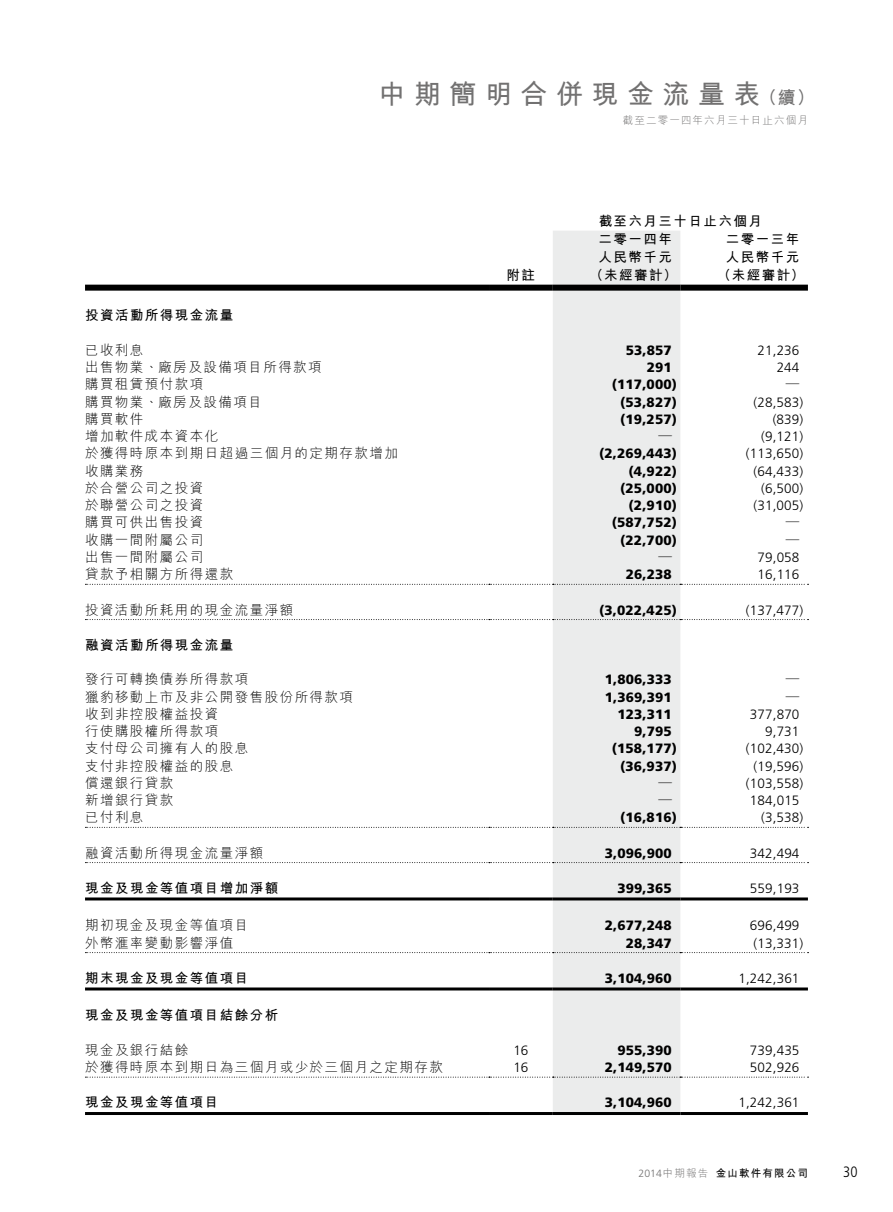
<style>
.page{position:relative;width:893px;height:1212px;background:#fff}
.page>*{position:absolute;margin:0;border:0;box-sizing:border-box;transform-origin:0 0}
.t1{font:700 27px "M Hei HK";letter-spacing:.315em;color:#727171}
.t2{font:700 18px "M Hei HK";color:#727171}
.t3{font:300 condensed 15px "Frutiger";color:#000}
.t4{font:300 13.5px "M Hei HK";letter-spacing:.11em;color:#000}
.t5{font:900 13.5px "Frutiger";letter-spacing:.01em;color:#000}
.t6{font:300 13.5px "Frutiger";letter-spacing:.01em;color:#000}
.t7{font:700 13.5px/18px "M Hei HK";letter-spacing:.11em;color:#000}
.t8{font:300 10.5px "M Hei HK";letter-spacing:.11em;color:#727171}
.t9{font:700 10.5px "M Hei HK";letter-spacing:.11em;color:#000}
.t10{font:300 10.5px "Frutiger";color:#727171}
.s1{font-family:"M Hei HK"}
</style>
<div class="page">
<div style="left:553px;top:231px;width:127px;height:881px;background:#ebecec"></div>
<div style="left:489px;top:285px;width:64px;height:6px;background:#000"></div>
<div style="left:85px;top:285px;width:404px;height:6px;background:#000"></div>
<div style="left:553px;top:285px;width:127px;height:6px;background:#000"></div>
<div style="left:680px;top:285px;width:128px;height:6px;background:#000"></div>
<svg style="left:85px;top:584px;width:723px;height:1px"></svg>
<svg style="left:85px;top:619px;width:723px;height:1px"></svg>
<svg style="left:85px;top:827px;width:723px;height:1px"></svg>
<svg style="left:85px;top:862px;width:723px;height:1px"></svg>
<hr style="left:85px;top:897px;width:404px;height:3px;background:#000">
<hr style="left:489px;top:897px;width:64px;height:3px;background:#000">
<hr style="left:553px;top:897px;width:127px;height:3px;background:#000">
<hr style="left:680px;top:897px;width:128px;height:3px;background:#000">
<svg style="left:85px;top:952px;width:723px;height:1px"></svg>
<hr style="left:85px;top:987px;width:404px;height:3px;background:#000">
<hr style="left:489px;top:987px;width:64px;height:3px;background:#000">
<hr style="left:553px;top:987px;width:127px;height:3px;background:#000">
<hr style="left:680px;top:987px;width:128px;height:3px;background:#000">
<svg style="left:85px;top:1077px;width:723px;height:1px"></svg>
<hr style="left:85px;top:1112px;width:404px;height:3px;background:#000">
<hr style="left:489px;top:1112px;width:64px;height:3px;background:#000">
<hr style="left:553px;top:1112px;width:127px;height:3px;background:#000">
<hr style="left:680px;top:1112px;width:128px;height:3px;background:#000">
<h1 class="t1" style="left:379px;top:75px;width:384px">中期簡明合併現金流量表</h1>
<p class="t8" style="left:623px;top:115px;width:187px">截至二零一四年六月三十日止六個月</p>
<h2 class="t2" style="left:759px;top:84px;width:57px">（續(</h2>
<p class="t7" style="left:726px;top:211px;width:75px;text-indent:-127px">截至六月三十日止六個月<br>二零一三年</p>
<p class="t7" style="left:598px;top:229px;width:75px">二零一四年</p>
<p class="t7" style="left:598px;top:247px;width:75px">人民幣千元</p>
<p class="t7" style="left:726px;top:247px;width:75px">人民幣千元</p>
<p class="t7" style="left:507px;top:265px;width:30px">附註</p>
<p class="t7" style="left:590px;top:265px;width:89px">（未經審計）</p>
<p class="t7" style="left:717px;top:265px;width:89px">（未經審計(</p>
<p class="t7" style="left:85px;top:305px;width:150px">投資活動所得現金流量</p>
<p class="t4" style="left:85px;top:343px;width:60px">已收利息</p>
<p class="t5" style="left:626px;top:342px;width:48px">53,857</p>
<p class="t6" style="left:757px;top:343px;width:43px">21,236</p>
<p class="t4" style="left:85px;top:360px;width:238px">出售物業、廠房及設備項目所得款項</p>
<p class="t5" style="left:647px;top:359px;width:27px">291</p>
<p class="t6" style="left:777px;top:360px;width:24px">244</p>
<p class="t4" style="left:85px;top:378px;width:120px">購買租賃預付款項</p>
<p class="t5" style="left:612px;top:377px;width:67px">)117,000(</p>
<p class="t4" style="left:786px;top:378px;width:15px">—</p>
<p class="t4" style="left:85px;top:395px;width:178px">購買物業、廠房及設備項目</p>
<p class="t5" style="left:620px;top:394px;width:58px">)53,827(</p>
<p class="t6" style="left:753px;top:394px;width:51px">)28,583(</p>
<p class="t4" style="left:85px;top:412px;width:60px">購買軟件</p>
<p class="t5" style="left:620px;top:411px;width:58px">)19,257(</p>
<p class="t6" style="left:773px;top:412px;width:32px">)839(</p>
<p class="t4" style="left:85px;top:429px;width:135px">增加軟件成本資本化</p>
<p class="t7" style="left:658px;top:426px;width:15px">—</p>
<p class="t6" style="left:761px;top:429px;width:44px">)9,121(</p>
<p class="t4" style="left:85px;top:447px;width:314px">於獲得時原本到期日超過三個月的定期存款增加</p>
<p class="t5" style="left:599px;top:446px;width:79px">)2,269,443(</p>
<p class="t6" style="left:746px;top:446px;width:59px">)113,650(</p>
<p class="t4" style="left:85px;top:464px;width:60px">收購業務</p>
<p class="t5" style="left:629px;top:463px;width:50px">)4,922(</p>
<p class="t6" style="left:753px;top:463px;width:51px">)64,433(</p>
<p class="t4" style="left:85px;top:481px;width:120px">於合營公司之投資</p>
<p class="t5" style="left:620px;top:480px;width:58px">)25,000(</p>
<p class="t6" style="left:761px;top:481px;width:44px">)6,500(</p>
<p class="t4" style="left:85px;top:498px;width:120px">於聯營公司之投資</p>
<p class="t5" style="left:629px;top:497px;width:50px">)2,910(</p>
<p class="t6" style="left:753px;top:498px;width:51px">)31,005(</p>
<p class="t4" style="left:85px;top:516px;width:120px">購買可供出售投資</p>
<p class="t5" style="left:612px;top:515px;width:67px">)587,752(</p>
<p class="t4" style="left:786px;top:516px;width:15px">—</p>
<p class="t4" style="left:85px;top:533px;width:120px">收購一間附屬公司</p>
<p class="t5" style="left:620px;top:532px;width:58px">)22,700(</p>
<p class="t4" style="left:786px;top:533px;width:15px">—</p>
<p class="t4" style="left:85px;top:550px;width:120px">出售一間附屬公司</p>
<p class="t7" style="left:658px;top:547px;width:15px">—</p>
<p class="t6" style="left:757px;top:550px;width:43px">79,058</p>
<p class="t4" style="left:85px;top:567px;width:150px">貸款予相關方所得還款</p>
<p class="t5" style="left:626px;top:566px;width:48px">26,238</p>
<p class="t6" style="left:757px;top:567px;width:43px">16,116</p>
<p class="t4" style="left:85px;top:603px;width:210px">投資活動所耗用的現金流量淨額</p>
<p class="t7" style="left:85px;top:635px;width:150px">融資活動所得現金流量</p>
<p class="t5" style="left:599px;top:602px;width:79px">)3,022,425(</p>
<p class="t6" style="left:746px;top:602px;width:59px">)137,477(</p>
<p class="t4" style="left:85px;top:672px;width:165px">發行可轉換債券所得款項</p>
<p class="t5" style="left:605px;top:671px;width:69px">1,806,333</p>
<p class="t4" style="left:786px;top:672px;width:15px">—</p>
<p class="t4" style="left:85px;top:690px;width:270px">獵豹移動上市及非公開發售股份所得款項</p>
<p class="t5" style="left:605px;top:689px;width:69px">1,369,391</p>
<p class="t4" style="left:786px;top:690px;width:15px">—</p>
<p class="t4" style="left:85px;top:707px;width:135px">收到非控股權益投資</p>
<p class="t5" style="left:617px;top:706px;width:56px">123,311</p>
<p class="t6" style="left:750px;top:706px;width:51px">377,870</p>
<p class="t4" style="left:85px;top:724px;width:135px">行使購股權所得款項</p>
<p class="t5" style="left:634px;top:723px;width:39px">9,795</p>
<p class="t6" style="left:765px;top:724px;width:36px">9,731</p>
<p class="t4" style="left:85px;top:741px;width:165px">支付母公司擁有人的股息</p>
<p class="t5" style="left:612px;top:740px;width:67px">)158,177(</p>
<p class="t6" style="left:746px;top:741px;width:59px">)102,430(</p>
<p class="t4" style="left:85px;top:759px;width:150px">支付非控股權益的股息</p>
<p class="t5" style="left:620px;top:758px;width:58px">)36,937(</p>
<p class="t6" style="left:753px;top:758px;width:51px">)19,596(</p>
<p class="t4" style="left:85px;top:776px;width:90px">償還銀行貸款</p>
<p class="t7" style="left:658px;top:773px;width:15px">—</p>
<p class="t6" style="left:746px;top:775px;width:59px">)103,558(</p>
<p class="t4" style="left:85px;top:793px;width:90px">新增銀行貸款</p>
<p class="t7" style="left:658px;top:790px;width:15px">—</p>
<p class="t6" style="left:750px;top:793px;width:51px">184,015</p>
<p class="t4" style="left:85px;top:810px;width:60px">已付利息</p>
<p class="t5" style="left:620px;top:809px;width:58px">)16,816(</p>
<p class="t6" style="left:761px;top:810px;width:44px">)3,538(</p>
<p class="t4" style="left:85px;top:846px;width:180px">融資活動所得現金流量淨額</p>
<p class="t5" style="left:605px;top:845px;width:69px">3,096,900</p>
<p class="t6" style="left:750px;top:845px;width:51px">342,494</p>
<p class="t7" style="left:85px;top:878px;width:195px">現金及現金等值項目增加淨額</p>
<p class="t5" style="left:617px;top:880px;width:56px">399,365</p>
<p class="t6" style="left:750px;top:880px;width:51px">559,193</p>
<p class="t4" style="left:85px;top:918px;width:165px">期初現金及現金等值項目</p>
<p class="t5" style="left:605px;top:917px;width:69px">2,677,248</p>
<p class="t6" style="left:750px;top:918px;width:51px">696,499</p>
<p class="t4" style="left:85px;top:936px;width:150px">外幣滙率變動影響淨值</p>
<p class="t5" style="left:626px;top:935px;width:48px">28,347</p>
<p class="t6" style="left:754px;top:935px;width:51px">)13,331(</p>
<p class="t7" style="left:85px;top:968px;width:165px">期末現金及現金等值項目</p>
<p class="t7" style="left:85px;top:1005px;width:195px">現金及現金等值項目結餘分析</p>
<p class="t5" style="left:605px;top:970px;width:69px">3,104,960</p>
<p class="t6" style="left:738px;top:970px;width:63px">1,242,361</p>
<p class="t4" style="left:85px;top:1043px;width:105px">現金及銀行結餘</p>
<p class="t6" style="left:513px;top:1042px;width:17px">16</p>
<p class="t5" style="left:617px;top:1042px;width:56px">955,390</p>
<p class="t6" style="left:750px;top:1042px;width:51px">739,435</p>
<p class="t4" style="left:85px;top:1060px;width:359px">於獲得時原本到期日為三個月或少於三個月之定期存款</p>
<p class="t6" style="left:513px;top:1060px;width:17px">16</p>
<p class="t5" style="left:605px;top:1059px;width:69px">2,149,570</p>
<p class="t6" style="left:750px;top:1060px;width:51px">502,926</p>
<p class="t7" style="left:85px;top:1092px;width:135px">現金及現金等值項目</p>
<p class="t5" style="left:605px;top:1094px;width:69px">3,104,960</p>
<p class="t6" style="left:738px;top:1095px;width:63px">1,242,361</p>
<p class="t10" style="left:638px;top:1167px;width:72px">2014<span class="s1">中期報告</span></p>
<p class="t9" style="left:716px;top:1166px;width:94px">金山軟件有限公司</p>
<p class="t3" style="left:843px;top:1164px;width:16px">30</p>
</div>
